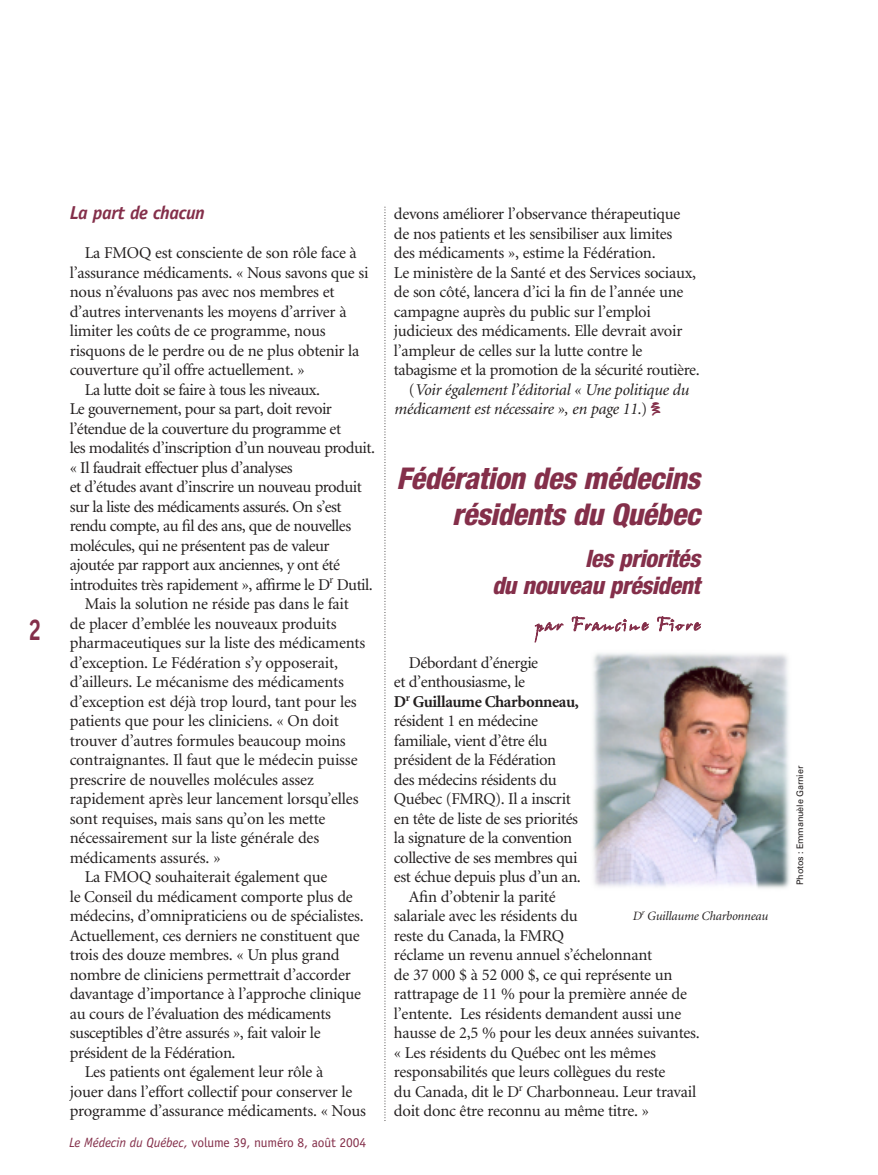
<style>
.page{position:relative;width:878px;height:1175px;background:#fff}
.page>*{position:absolute;margin:0;border:0;box-sizing:border-box;transform-origin:0 0}
.t1{font:italic 800 condensed 30px/36px "Helvetica Neue";letter-spacing:-.015em;color:#842f4a;text-align:right}
.t2{font:700 30px "Officina Sans";color:#842f4a;scale:.8 1}
.t3{font:italic 800 condensed 24px/27px "Helvetica Neue";letter-spacing:-.02em;color:#842f4a;text-align:right}
.t4{font:italic 700 18.75px "Officina Sans";letter-spacing:-.025em;color:#842f4a}
.t5{font:18px "John Handy Plain";letter-spacing:.07em;color:#842f4a}
.t6{font:16.5px "Minion";letter-spacing:-.015em;color:#231f1f}
.t7{font:italic 16.5px "Minion";letter-spacing:-.015em;color:#231f1f}
.t8{font:16.5px "Minion";letter-spacing:-.035em;color:#231f1f}
.t9{font:700 16.5px "Minion";letter-spacing:-.025em;color:#231f1f}
.t10{font:13.5px "Officina Sans";letter-spacing:-.01em;color:#842f4a}
.t11{font:italic 12.75px "Minion";letter-spacing:-.01em;color:#231f1f}
.t12{font:9px "Univers";letter-spacing:-.015em;color:#231f1f}
.s1{font-style:italic}
.s2{font-style:normal}
.s3{font-family:"Mini Pics Confetti";font-weight:800;font-style:normal;color:#842f4a}
</style>
<div class="page">
<svg style="left:384px;top:207px;width:1px;height:912px"></svg>
<img style="left:593px;top:653px;width:197px;height:236px">
<h1 class="t2" style="left:28px;top:618px;width:18px">2</h1>
<p class="t4" style="left:70px;top:205px;width:137px">La part de chacun</p>
<p class="t6" style="left:85px;top:246px;width:273px">La FMOQ est consciente de son rôle face à</p>
<p class="t6" style="left:70px;top:266px;width:300px">l’assurance médicaments. « Nous savons que si</p>
<p class="t6" style="left:70px;top:285px;width:266px">nous n’évaluons pas avec nos membres et</p>
<p class="t6" style="left:70px;top:305px;width:278px">d’autres intervenants les moyens d’arriver à</p>
<p class="t6" style="left:70px;top:324px;width:257px">limiter les coûts de ce programme, nous</p>
<p class="t6" style="left:70px;top:344px;width:291px">risquons de le perdre ou de ne plus obtenir la</p>
<p class="t6" style="left:70px;top:363px;width:236px">couverture qu’il offre actuellement. »</p>
<p class="t6" style="left:85px;top:383px;width:237px">La lutte doit se faire à tous les niveaux.</p>
<p class="t6" style="left:70px;top:402px;width:264px">Le gouvernement, pour sa part, doit revoir</p>
<p class="t6" style="left:70px;top:422px;width:273px">l’étendue de la couverture du programme et</p>
<p class="t6" style="left:70px;top:441px;width:307px">les modalités d’inscription d’un nouveau produit.</p>
<p class="t6" style="left:70px;top:461px;width:224px">« Il faudrait effectuer plus d’analyses</p>
<p class="t6" style="left:70px;top:480px;width:293px">et d’études avant d’inscrire un nouveau produit</p>
<p class="t8" style="left:70px;top:500px;width:273px">sur la liste des médicaments assurés. On s’est</p>
<p class="t6" style="left:70px;top:519px;width:283px">rendu compte, au fil des ans, que de nouvelles</p>
<p class="t6" style="left:70px;top:539px;width:261px">molécules, qui ne présentent pas de valeur</p>
<p class="t6" style="left:70px;top:558px;width:272px">ajoutée par rapport aux anciennes, y ont été</p>
<p class="t6" style="left:70px;top:578px;width:304px">introduites très rapidement », affirme le D<sup>r</sup> Dutil.</p>
<p class="t6" style="left:85px;top:597px;width:265px">Mais la solution ne réside pas dans le fait</p>
<p class="t6" style="left:70px;top:617px;width:268px">de placer d’emblée les nouveaux produits</p>
<p class="t6" style="left:70px;top:636px;width:297px">pharmaceutiques sur la liste des médicaments</p>
<p class="t6" style="left:70px;top:656px;width:270px">d’exception. Le Fédération s’y opposerait,</p>
<p class="t6" style="left:70px;top:675px;width:276px">d’ailleurs. Le mécanisme des médicaments</p>
<p class="t6" style="left:70px;top:695px;width:288px">d’exception est déjà trop lourd, tant pour les</p>
<p class="t6" style="left:70px;top:714px;width:270px">patients que pour les cliniciens. « On doit</p>
<p class="t6" style="left:70px;top:734px;width:277px">trouver d’autres formules beaucoup moins</p>
<p class="t6" style="left:70px;top:753px;width:289px">contraignantes. Il faut que le médecin puisse</p>
<p class="t6" style="left:70px;top:773px;width:245px">prescrire de nouvelles molécules assez</p>
<p class="t6" style="left:70px;top:792px;width:290px">rapidement après leur lancement lorsqu’elles</p>
<p class="t6" style="left:70px;top:812px;width:257px">sont requises, mais sans qu’on les mette</p>
<p class="t6" style="left:70px;top:831px;width:251px">nécessairement sur la liste générale des</p>
<p class="t6" style="left:70px;top:851px;width:152px">médicaments assurés. »</p>
<p class="t6" style="left:85px;top:870px;width:244px">La FMOQ souhaiterait également que</p>
<p class="t6" style="left:70px;top:890px;width:284px">le Conseil du médicament comporte plus de</p>
<p class="t6" style="left:70px;top:909px;width:295px">médecins, d’omnipraticiens ou de spécialistes.</p>
<p class="t6" style="left:70px;top:929px;width:291px">Actuellement, ces derniers ne constituent que</p>
<p class="t6" style="left:70px;top:948px;width:271px">trois des douze membres. « Un plus grand</p>
<p class="t6" style="left:70px;top:968px;width:282px">nombre de cliniciens permettrait d’accorder</p>
<p class="t6" style="left:70px;top:987px;width:293px">davantage d’importance à l’approche clinique</p>
<p class="t6" style="left:70px;top:1007px;width:263px">au cours de l’évaluation des médicaments</p>
<p class="t6" style="left:70px;top:1026px;width:252px">susceptibles d’être assurés », fait valoir le</p>
<p class="t6" style="left:70px;top:1046px;width:167px">président de la Fédération.</p>
<p class="t6" style="left:85px;top:1065px;width:240px">Les patients ont également leur rôle à</p>
<p class="t6" style="left:70px;top:1085px;width:284px">jouer dans l’effort collectif pour conserver le</p>
<p class="t6" style="left:70px;top:1104px;width:298px">programme d’assurance médicaments. « Nous</p>
<p class="t10" style="left:69px;top:1137px;width:298px"><span class="s1">Le Médecin du Québec,</span> volume 39, numéro 8, août 2004</p>
<p class="t6" style="left:394px;top:207px;width:288px">devons améliorer l’observance thérapeutique</p>
<p class="t6" style="left:394px;top:227px;width:280px">de nos patients et les sensibiliser aux limites</p>
<p class="t6" style="left:394px;top:246px;width:263px">des médicaments », estime la Fédération.</p>
<p class="t6" style="left:394px;top:266px;width:303px">Le ministère de la Santé et des Services sociaux,</p>
<p class="t6" style="left:394px;top:285px;width:291px">de son côté, lancera d’ici la fin de l’année une</p>
<p class="t6" style="left:394px;top:305px;width:258px">campagne auprès du public sur l’emploi</p>
<p class="t6" style="left:394px;top:324px;width:290px">judicieux des médicaments. Elle devrait avoir</p>
<p class="t6" style="left:394px;top:344px;width:250px">l’ampleur de celles sur la lutte contre le</p>
<p class="t6" style="left:394px;top:363px;width:307px">tabagisme et la promotion de la sécurité routière.</p>
<p class="t7" style="left:409px;top:383px;width:281px"><span class="s2">(</span>Voir également l’éditorial « Une politique du</p>
<p class="t7" style="left:394px;top:402px;width:269px">médicament est nécessaire », en page 11.<span class="s2">)</span> <span class="s3">c</span></p>
<h1 class="t1" style="left:396px;top:463px;width:305px">Fédération des médecins résidents du Québec</h1>
<h2 class="t3" style="left:492px;top:547px;width:210px">les priorités<br>du nouveau président</h2>
<p class="t5" style="left:535px;top:616px;width:166px">par Francine Fiore</p>
<p class="t6" style="left:409px;top:656px;width:131px">Débordant d’énergie</p>
<p class="t6" style="left:394px;top:675px;width:132px">et d’enthousiasme, le</p>
<p class="t9" style="left:394px;top:695px;width:186px">D<sup>r</sup> Guillaume Charbonneau,</p>
<p class="t6" style="left:394px;top:714px;width:145px">résident 1 en médecine</p>
<p class="t6" style="left:394px;top:734px;width:155px">familiale, vient d’être élu</p>
<p class="t6" style="left:394px;top:753px;width:164px">président de la Fédération</p>
<p class="t6" style="left:394px;top:773px;width:164px">des médecins résidents du</p>
<p class="t6" style="left:394px;top:792px;width:178px">Québec (FMRQ). Il a inscrit</p>
<p class="t6" style="left:394px;top:812px;width:186px">en tête de liste de ses priorités</p>
<p class="t6" style="left:394px;top:831px;width:180px">la signature de la convention</p>
<p class="t6" style="left:394px;top:851px;width:185px">collective de ses membres qui</p>
<p class="t6" style="left:394px;top:870px;width:188px">est échue depuis plus d’un an.</p>
<p class="t6" style="left:409px;top:890px;width:148px">Afin d’obtenir la parité</p>
<p class="t6" style="left:394px;top:909px;width:185px">salariale avec les résidents du</p>
<p class="t6" style="left:394px;top:929px;width:171px">reste du Canada, la FMRQ</p>
<p class="t6" style="left:394px;top:948px;width:260px">réclame un revenu annuel s’échelonnant</p>
<p class="t6" style="left:394px;top:968px;width:280px">de 37 000 $ à 52 000 $, ce qui représente un</p>
<p class="t6" style="left:394px;top:987px;width:294px">rattrapage de 11 % pour la première année de</p>
<p class="t6" style="left:394px;top:1007px;width:289px">l’entente. Les résidents demandent aussi une</p>
<p class="t6" style="left:394px;top:1026px;width:307px">hausse de 2,5 % pour les deux années suivantes.</p>
<p class="t6" style="left:394px;top:1046px;width:263px">« Les résidents du Québec ont les mêmes</p>
<p class="t6" style="left:394px;top:1065px;width:273px">responsabilités que leurs collègues du reste</p>
<p class="t6" style="left:394px;top:1085px;width:304px">du Canada, dit le D<sup>r</sup> Charbonneau. Leur travail</p>
<p class="t6" style="left:394px;top:1104px;width:257px">doit donc être reconnu au même titre. »</p>
<p class="t11" style="left:632px;top:910px;width:137px">D<sup>r</sup> Guillaume Charbonneau</p>
<p class="t12" style="left:796px;top:885px;width:120px;rotate:-90deg">Photos : Emmanuèle Garnier</p>
</div>
